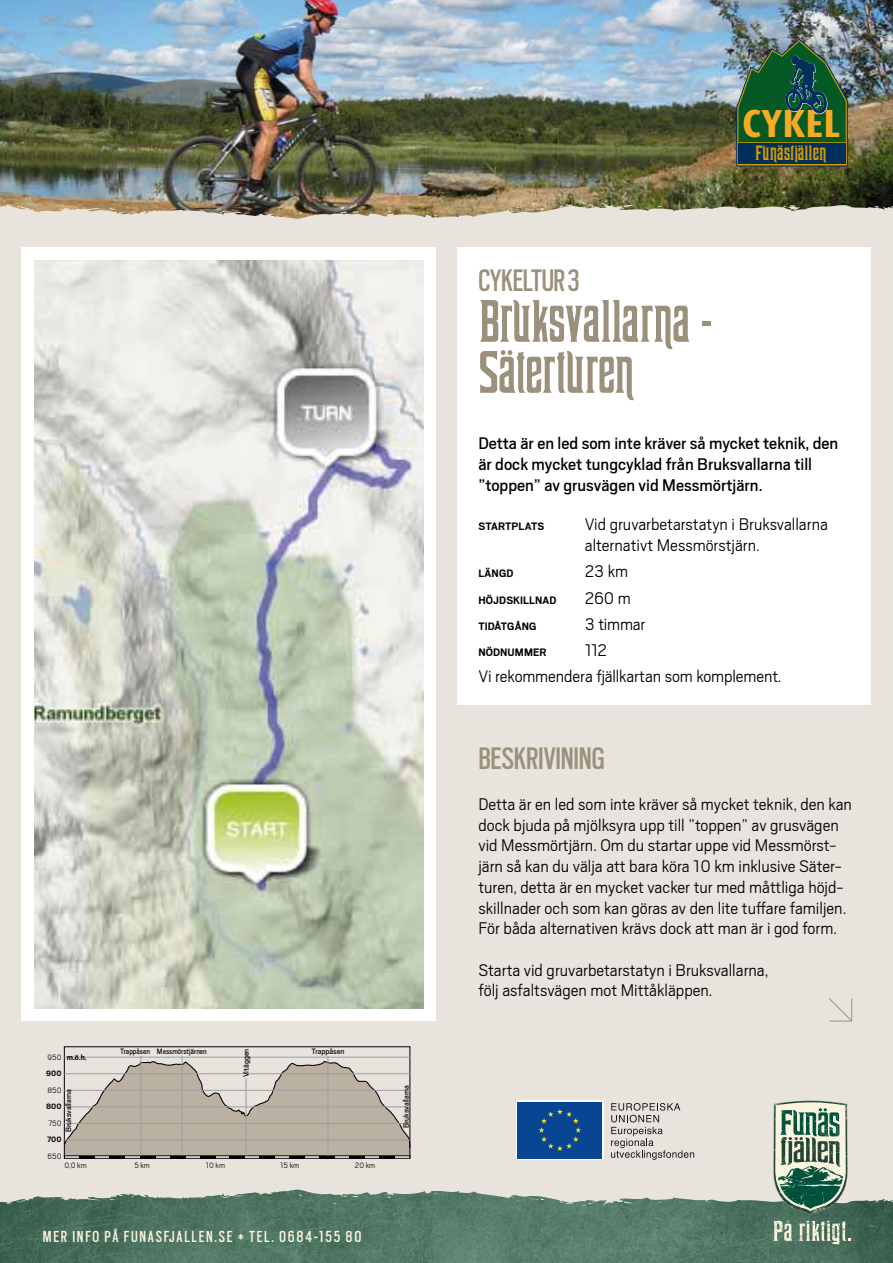
<style>
.page{position:relative;width:893px;height:1263px;background:#e8e3dd}
.page>*{position:absolute;margin:0;border:0;box-sizing:border-box;transform-origin:0 0}
.t1{font:57px/51px "Teniers";letter-spacing:-.01em;color:#9b907c;scale:.95 1}
.t2{font:700 39.3px "Dax";color:#f7aa25}
.t3{font:34.5px "Scout Cond";letter-spacing:-.005em;color:#9b907c}
.t4{font:34.5px "Scout Cond";letter-spacing:-.005em;color:#9b907c;scale:.95 1}
.t5{font:19.65px "Teniers";color:#d49d00}
.t6{font:300 18.75px/20.7px "Scout";color:#000}
.t7{font:18.75px/20.9px "Scout";color:#000}
.t8{font:17.7px "Scout Cond";letter-spacing:.1em;color:#faf4de}
.t9{font:700 12px "Scout";letter-spacing:.01em;color:#000}
.t10{font:8.7px "Scout";color:#000}
.t11{font:300 8.7px "Scout";color:#000}
.t12{font:8.7px "Scout";color:#000;scale:.9 1}
.t13{font:700 8.7px "Scout";color:#000}
</style>
<div class="page">
<div style="left:457px;top:247px;width:413px;height:457px;background:#fff"></div>
<img style="left:376px;top:0;width:517px;height:218px">
<img style="left:0;top:0;width:376px;height:219px">
<img style="left:736px;top:39px;width:112px;height:127px">
<svg style="left:63px;top:1060px;width:348px;height:98px"></svg>
<hr style="left:64px;top:1057px;width:346px;height:1px;background:#9c9e9f">
<hr style="left:64px;top:1073px;width:346px;height:1px;background:#9c9e9f">
<hr style="left:64px;top:1090px;width:346px;height:1px;background:#9c9e9f">
<hr style="left:64px;top:1106px;width:346px;height:1px;background:#9c9e9f">
<hr style="left:64px;top:1123px;width:346px;height:1px;background:#9c9e9f">
<hr style="left:64px;top:1140px;width:346px;height:1px;background:#9c9e9f">
<hr style="left:246px;top:1078px;width:1px;height:78px;background:#9c9e9f">
<hr style="left:328px;top:1056px;width:1px;height:100px;background:#9c9e9f">
<hr style="left:141px;top:1056px;width:1px;height:100px;background:#9c9e9f">
<hr style="left:182px;top:1056px;width:1px;height:100px;background:#9c9e9f">
<img style="left:0;top:1190px;width:893px;height:73px">
<svg style="left:773px;top:1100px;width:75px;height:114px;background:#819e8a"></svg>
<svg style="left:773px;top:1220px;width:19px;height:21px"></svg>
<svg style="left:799px;top:1221px;width:51px;height:23px"></svg>
<svg style="left:611px;top:1103px;width:83px;height:57px"></svg>
<svg style="left:516px;top:1100px;width:88px;height:60px"></svg>
<div style="left:518px;top:1102px;width:84px;height:56px;background:#084592"></div>
<svg style="left:539px;top:1109px;width:42px;height:42px"></svg>
<svg style="left:829px;top:998px;width:24px;height:24px"></svg>
<div style="left:21px;top:247px;width:415px;height:774px;background:#fff"></div>
<img style="left:34px;top:260px;width:389px;height:749px">
<p class="t12" style="left:120px;top:1046px;width:98px">Trappåsen Messmörstjärnen</p>
<p class="t10" style="left:311px;top:1046px;width:35px">Trappåsen</p>
<p class="t13" style="left:67px;top:1051px;width:22px">M.Ö.H.</p>
<p class="t10" style="left:240px;top:1077px;width:30px;rotate:-90deg">Vitäggen</p>
<p class="t10" style="left:63px;top:1132px;width:45px;rotate:-90deg">Bruksvallarna</p>
<p class="t10" style="left:400px;top:1128px;width:45px;rotate:-90deg">Bruksvallarna</p>
<p class="t11" style="left:48px;top:1051px;width:15px">950</p>
<p class="t13" style="left:46px;top:1068px;width:17px">900</p>
<p class="t11" style="left:47px;top:1084px;width:16px">850</p>
<p class="t13" style="left:46px;top:1101px;width:17px">800</p>
<p class="t11" style="left:48px;top:1117px;width:15px">750</p>
<p class="t13" style="left:47px;top:1134px;width:16px">700</p>
<p class="t11" style="left:48px;top:1150px;width:15px">650</p>
<p class="t11" style="left:64px;top:1160px;width:24px">0,0 km</p>
<p class="t11" style="left:134px;top:1160px;width:17px">5 km</p>
<p class="t11" style="left:206px;top:1160px;width:21px">10 km</p>
<p class="t11" style="left:280px;top:1160px;width:20px">15 km</p>
<p class="t11" style="left:355px;top:1160px;width:22px">20 km</p>
<p class="t8" style="left:43px;top:1225px;width:320px">MER INFO PÅ FUNASFJALLEN.SE * TEL. 0684-155 80</p>
<h2 class="t2" style="left:742px;top:101px;width:100px">CYKEL</h2>
<p class="t5" style="left:755px;top:143px;width:73px">Funäsfjällen</p>
<h3 class="t4" style="left:478px;top:258px;width:108px">CYKELTUR 3</h3>
<h1 class="t1" style="left:478px;top:297px;width:248px">Bruksvallarna -<br>Säterturen</h1>
<p class="t7" style="left:478px;top:432px;width:361px">Detta är en led som inte kräver så mycket teknik, den är dock mycket tungcyklad från Bruksvallarna till ”toppen” av grusvägen vid Messmörtjärn.</p>
<p class="t9" style="left:478px;top:518px;width:67px">STARTPLATS</p>
<p class="t6" style="left:585px;top:513px;width:245px">Vid gruvarbetarstatyn i Bruksvallarna alternativt Messmörstjärn.</p>
<p class="t9" style="left:478px;top:566px;width:36px">LÄNGD</p>
<p class="t6" style="left:585px;top:560px;width:45px">23 km</p>
<p class="t9" style="left:478px;top:592px;width:80px">HÖJDSKILLNAD</p>
<p class="t6" style="left:585px;top:586px;width:47px">260 m</p>
<p class="t9" style="left:478px;top:618px;width:60px">TIDÅTGÅNG</p>
<p class="t6" style="left:585px;top:613px;width:62px">3 timmar</p>
<p class="t9" style="left:478px;top:644px;width:70px">NÖDNUMMER</p>
<p class="t6" style="left:478px;top:636px;width:305px;line-height:26.2px;text-indent:106px">112<br>Vi rekommendera fjällkartan som komplement.</p>
<h3 class="t3" style="left:478px;top:735px;width:128px">BESKRIVINING</h3>
<p class="t6" style="left:478px;top:793px;width:375px">Detta är en led som inte kräver så mycket teknik, den kan dock bjuda på mjölksyra upp till ”toppen” av grusvägen vid Messmörtjärn. Om du startar uppe vid Messmörst&shy;järn så kan du välja att bara köra 10 km inklusive Säter&shy;turen, detta är en mycket vacker tur med måttliga höjd&shy;skillnader och som kan göras av den lite tuffare familjen.<br>För båda alternativen krävs dock att man är i god form.</p>
<p class="t6" style="left:478px;top:958px;width:292px">Starta vid gruvarbetarstatyn i Bruksvallarna, följ asfaltsvägen mot Mittåkläppen.</p>
</div>
